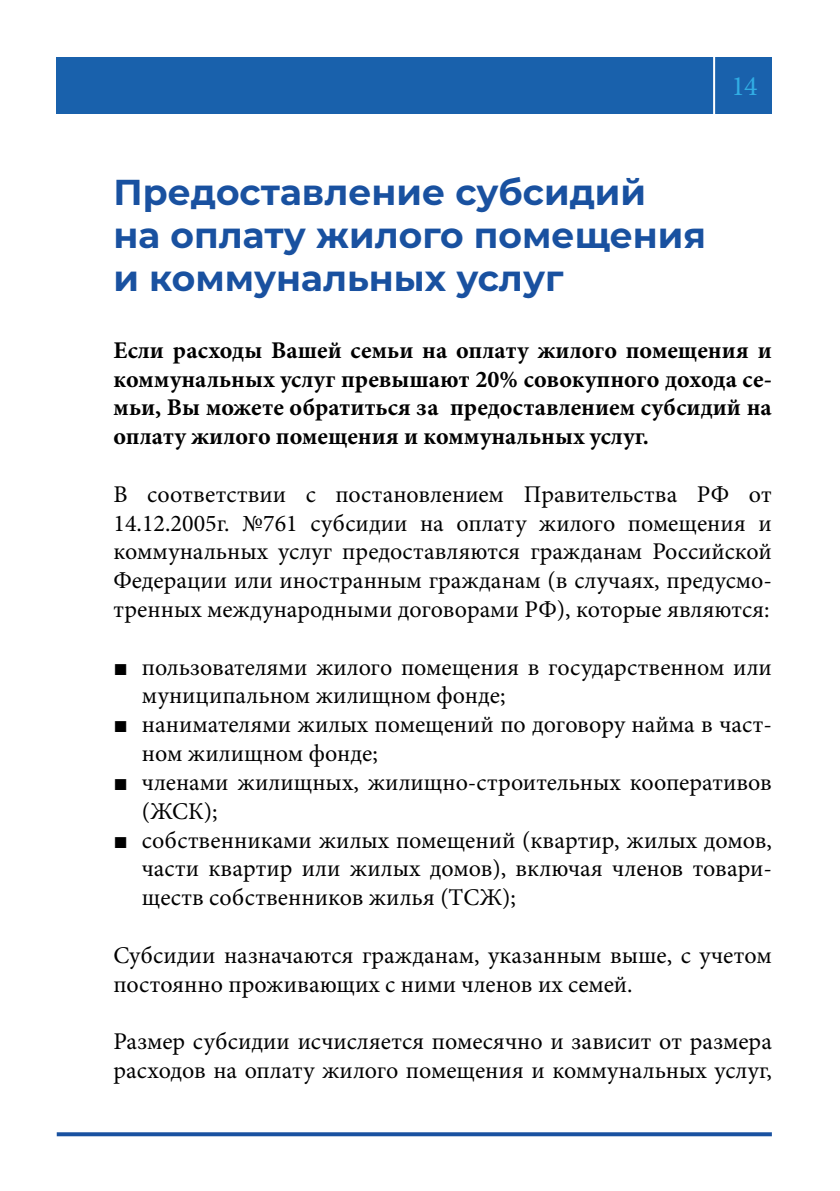
<style>
.page{position:relative;width:840px;height:1191px;background:#fff}
.page>*{position:absolute;margin:0;border:0;box-sizing:border-box;transform-origin:0 0}
.t1{font:700 36px/43.2px "Montserrat";color:#1951a0}
.t2{font:28px "Minion Pro";color:#31ade4}
.t3{font:24px/28.8px "Minion Pro";color:#000}
.t4{font:700 24px/28.8px "Minion Pro";color:#000;text-align:justify}
.t5{font:24px "Times New Roman";color:#000}
</style>
<div class="page">
<div style="left:57px;top:57px;width:714px;height:56px;background:#1961ac"></div>
<hr style="left:712px;top:46px;width:2px;height:80px;background:#fff">
<svg style="left:57px;top:1132px;width:714px;height:4px;background:#295da6"></svg>
<p class="t2" style="left:731px;top:68px;width:28px">14</p>
<h1 class="t1" style="left:113px;top:169px;width:593px">Предоставление субсидий<br>на оплату жилого помещения и коммунальных услуг</h1>
<p class="t4" style="left:113px;top:335px;width:659px">Если расходы Вашей семьи на оплату жилого помещения и коммунальных услуг превышают 20% совокупного дохода се&shy;мьи, Вы можете обратиться за предоставлением субсидий на оплату жилого помещения и коммунальных услуг.</p>
<p class="t3" style="left:113px;top:480px;width:659px;text-align:justify">В соответствии с постановлением Правительства РФ от 14.12.2005г. №761 субсидии на оплату жилого помещения и коммунальных услуг предоставляются гражданам Российской Федерации или иностранным гражданам (в случаях, предусмо&shy;тренных международными договорами РФ), которые являются:</p>
<p class="t5" style="left:113px;top:649px;width:16px">■</p>
<p class="t3" style="left:142px;top:652px;width:631px">пользователями жилого помещения в государственном или муниципальном жилищном фонде;<br>нанимателями жилых помещений по договору найма в част&shy;ном жилищном фонде;<br>членами жилищных, жилищно-строительных кооперативов (ЖСК);<br>собственниками жилых помещений (квартир, жилых домов, части квартир или жилых домов), включая членов товари&shy;ществ собственников жилья (ТСЖ);</p>
<p class="t3" style="left:113px;top:940px;width:659px">Субсидии назначаются гражданам, указанным выше, с учетом постоянно проживающих с ними членов их семей.</p>
<p class="t3" style="left:113px;top:1027px;width:659px">Размер субсидии исчисляется помесячно и зависит от размера расходов на оплату жилого помещения и коммунальных услуг,</p>
<p class="t5" style="left:113px;top:707px;width:16px">■</p>
<p class="t5" style="left:113px;top:765px;width:16px">■</p>
<p class="t5" style="left:113px;top:822px;width:16px">■</p>
</div>
